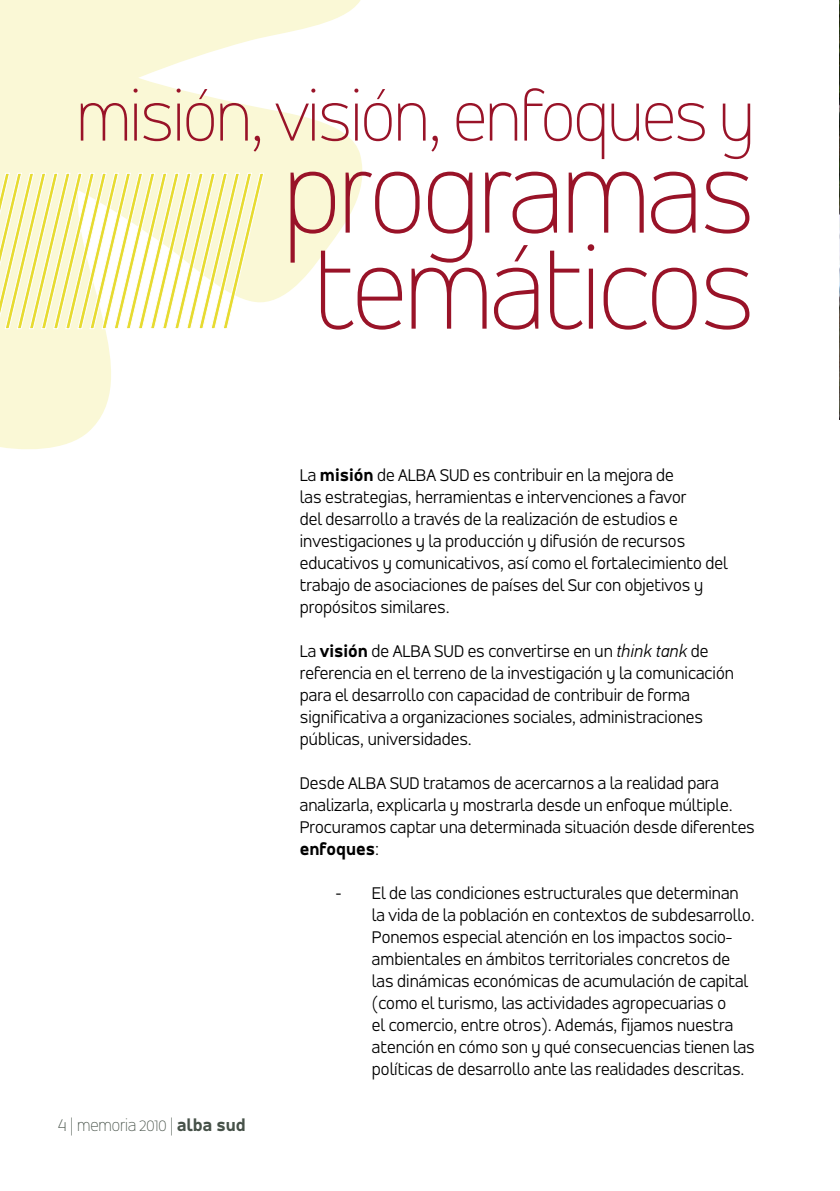
<style>
.page{position:relative;width:840px;height:1191px;background:#fff}
.page>*{position:absolute;margin:0;border:0;box-sizing:border-box;transform-origin:0 0}
.t1{font:100 120px/96px "Accord";letter-spacing:-.02em;color:#991328}
.t2{font:100 74px "Accord";letter-spacing:-.02em;color:#991328}
.t3{font:300 18px/22px "Accord";color:#000}
.t4{font:100 18px "Accord";color:#465148}
.s1{font-size:16px}
.s2{font-weight:800}
.s3{font-family:"PF Din Text Pro";font-style:italic}
.s4{font-family:"Myriad Pro";font-weight:400}
</style>
<div class="page">
<svg style="left:0;top:0;width:363px;height:449px;fill:#faf8d6"></svg>
<svg style="left:0;top:173px;width:264px;height:156px"></svg>
<img style="left:839px;top:0;width:1px;height:420px">
<h2 class="t2" style="left:76px;top:73px;width:679px">misión, visión, enfoques y</h2>
<h1 class="t1" style="left:283px;top:145px;width:473px">programas temáticos</h1>
<p class="t4" style="left:58px;top:1114px;width:190px">4 | memoria <span class="s1">2010</span> | <span class="s2">alba sud</span></p>
<p class="t3" style="left:300px;top:464px;width:429px">La <span class="s2">misión</span> de ALBA SUD es contribuir en la mejora de<br>las estrategias, herramientas e intervenciones a favor<br>del desarrollo a través de la realización de estudios e investigaciones y la producción y difusión de recursos educativos y comunicativos, así como el fortalecimiento del trabajo de asociaciones de países del Sur con objetivos y propósitos similares.</p>
<p class="t3" style="left:300px;top:640px;width:435px">La <span class="s2">visión</span> de ALBA SUD es convertirse en un <span class="s3">think tank</span> de referencia en el terreno de la investigación y la comunicación para el desarrollo con capacidad de contribuir de forma significativa a organizaciones sociales, administraciones públicas, universidades.</p>
<p class="t3" style="left:300px;top:772px;width:456px">Desde ALBA SUD tratamos de acercarnos a la realidad para analizarla, explicarla y mostrarla desde un enfoque múltiple.<br>Procuramos captar una determinada situación desde diferentes <span class="s2">enfoques</span>:</p>
<p class="t3" style="left:372px;top:882px;width:384px;text-indent:-36px"><span class="s4">-</span> El de las condiciones estructurales que determinan la vida de la población en contextos de subdesarrollo.<br>Ponemos especial atención en los impactos socio&shy;ambientales en ámbitos territoriales concretos de las dinámicas económicas de acumulación de capital (como el turismo, las actividades agropecuarias o<br>el comercio, entre otros). Además, fijamos nuestra atención en cómo son y qué consecuencias tienen las políticas de desarrollo ante las realidades descritas.</p>
</div>
